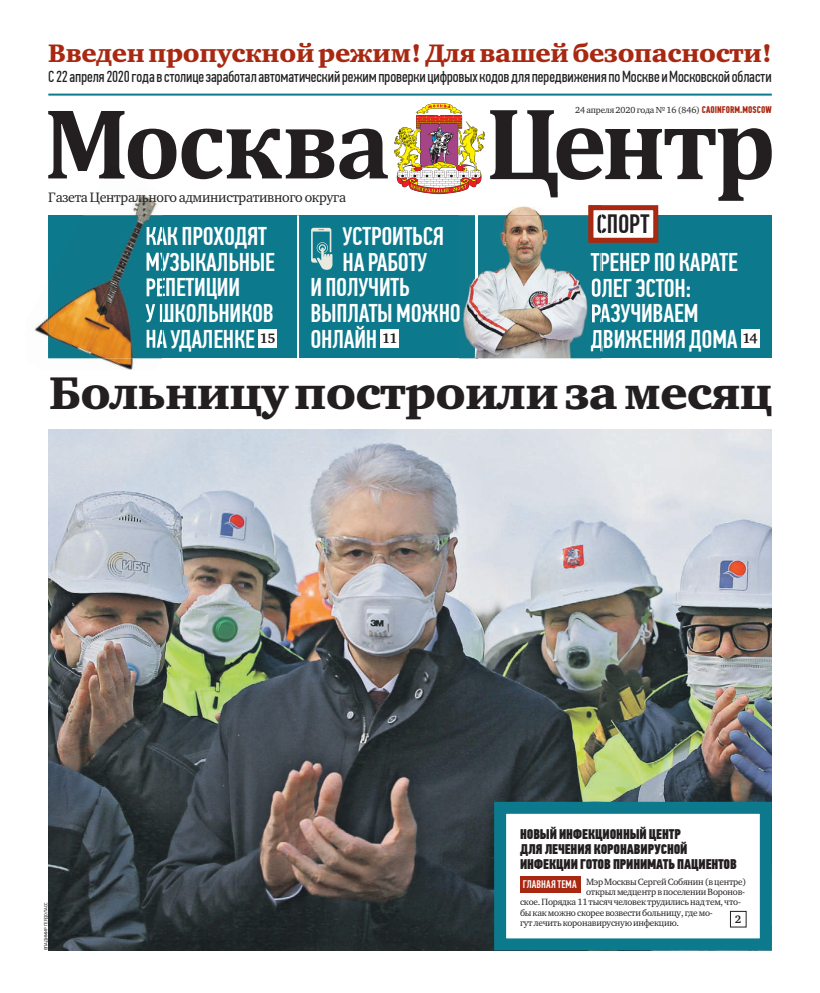
<style>
.page{position:relative;width:820px;height:993px;background:#fff}
.page>*{position:absolute;margin:0;border:0;box-sizing:border-box;transform-origin:0 0}
.t1{font:47px "Charter ITC Black";letter-spacing:-.015em;color:#231f20}
.t2{font:500 26.5px "PF Din Text Comp Pro";letter-spacing:-.005em;color:#231f20}
.t3{font:26px "Charter ITC Black";letter-spacing:-.01em;color:#a82811}
.t4{font:500 25.7px/25.7px "PF Din Text Comp Pro";letter-spacing:-.01em;color:#fff}
.t5{font:16px "PF Din Text Comp Pro";letter-spacing:-.005em;color:#231f20}
.t6{font:14px/15px "PF Din Text Comp Pro X Black";letter-spacing:-.01em;color:#231f20}
.t7{font:14px "Charter ITC";letter-spacing:-.02em;color:#231f20}
.t8{font:700 11.1px "Charter ITC";color:#231f20}
.t9{font:500 11px "PF Din Text Comp Pro";letter-spacing:.01em;color:#fff}
.t10{font:9.3px "Charter ITC";letter-spacing:-.025em;color:#231f20}
.t11{font:9px "Charter ITC";letter-spacing:-.01em;color:#231f20}
.t12{font:4.5px "PF Din Text Pro";color:#231f20}
.s1{font-family:"PF Din Text Comp Pro";font-weight:700;font-size:9.7px;color:#a82811}
</style>
<div class="page">
<div style="left:48px;top:215px;width:723px;height:143px;background:#0c7a8c"></div>
<svg style="left:48px;top:111px;width:339px;height:68px"></svg>
<img style="left:48px;top:429px;width:723px;height:521px">
<div style="left:740px;top:329px;width:19px;height:19px;background:#fff"></div>
<hr style="left:297px;top:215px;width:2px;height:147px;background:#fff">
<div style="left:500px;top:807px;width:265px;height:137px;background:#fff"></div>
<div style="left:494px;top:801px;width:277px;height:149px;border:12px solid #0c7a8c"></div>
<div style="left:730px;top:910px;width:16px;height:16px;border:1px solid #231f20"></div>
<div style="left:520px;top:875px;width:60px;height:16px;background:#a82811"></div>
<div style="left:258px;top:329px;width:18px;height:18px;background:#fff"></div>
<hr style="left:48px;top:94px;width:723px;height:2px;background:#0c7a8c">
<img style="left:459px;top:243px;width:142px;height:115px">
<svg style="left:394px;top:103px;width:377px;height:140px"></svg>
<img style="left:590px;top:253px;width:11px;height:18px">
<img style="left:600px;top:278px;width:1px;height:19px">
<img style="left:591px;top:278px;width:9px;height:19px">
<img style="left:591px;top:304px;width:10px;height:18px">
<img style="left:590px;top:330px;width:11px;height:21px">
<img style="left:475px;top:212px;width:2px;height:146px">
<img style="left:588px;top:205px;width:13px;height:38px">
<img style="left:597px;top:214px;width:4px;height:19px">
<img style="left:34px;top:169px;width:128px;height:201px">
<img style="left:48px;top:215px;width:114px;height:143px">
<img style="left:103px;top:164px;width:21px;height:14px">
<img style="left:146px;top:245px;width:16px;height:3px">
<img style="left:146px;top:227px;width:16px;height:18px">
<img style="left:146px;top:252px;width:16px;height:19px">
<img style="left:146px;top:296px;width:16px;height:3px">
<img style="left:146px;top:278px;width:16px;height:18px">
<img style="left:145px;top:304px;width:17px;height:18px">
<img style="left:146px;top:347px;width:16px;height:4px">
<img style="left:146px;top:330px;width:16px;height:17px">
<div style="left:380px;top:329px;width:19px;height:18px;background:#fff"></div>
<svg style="left:311px;top:228px;width:21px;height:42px"></svg>
<h3 class="t3" style="left:48px;top:37px;width:725px">Введен пропускной режим! Для вашей безопасности!</h3>
<h3 class="t5" style="left:48px;top:70px;width:724px">С 22 апреля 2020 годавстолицезаработалавтоматическийрежимпроверкицифровыхкодовдляпередвиженияпоМосквеиМосковскойобласти</h3>
<h3 class="t7" style="left:48px;top:189px;width:299px">Газета Центрального административного округа</h3>
<h3 class="t4" style="left:342px;top:225px;width:103px">УСТРОИТЬСЯ</h3>
<h3 class="t4" style="left:342px;top:251px;width:86px">НА РАБОТУ</h3>
<h3 class="t4" style="left:310px;top:277px;width:101px">И ПОЛУЧИТЬ</h3>
<h3 class="t4" style="left:310px;top:302px;width:152px">ВЫПЛАТЫМОЖНО</h3>
<h3 class="t4" style="left:310px;top:328px;width:89px">ОНЛАЙН <sup>11</sup></h3>
<h3 class="t4" style="left:145px;top:225px;width:132px">КАК ПРОХОДЯТ<br>МУЗЫКАЛЬНЫЕ<br>РЕПЕТИЦИИ<br>УШКОЛЬНИКОВ<br>НА УДАЛЕНКЕ <sup>15</sup></h3>
<p class="t11" style="left:575px;top:104px;width:198px">24 апреля 2020 года № 16 (846) <span class="s1">CAOINFORM.MOSCOW</span></p>
<h2 class="t2" style="left:596px;top:213px;width:55px">СПОРТ</h2>
<h3 class="t4" style="left:590px;top:251px;width:168px">ТРЕНЕР ПО КАРАТЕ<br>ОЛЕГЭСТОН:<br>РАЗУЧИВАЕМ<br>ДВИЖЕНИЯ ДОМА <sup>14</sup></h3>
<h1 class="t1" style="left:49px;top:363px;width:724px">Больницу построили за месяц</h1>
<p class="t12" style="left:44px;top:950px;width:49px;rotate:-90deg">ВЛАДИМИР ГЕРДО/ТАСС</p>
<h3 class="t6" style="left:520px;top:827px;width:218px">НОВЫЙ ИНФЕКЦИОННЫЙ ЦЕНТР<br>ДЛЯ ЛЕЧЕНИЯ КОРОНАВИРУСНОЙ<br>ИНФЕКЦИИ ГОТОВ ПРИНИМАТЬ ПАЦИЕНТОВ</h3>
<p class="t10" style="left:585px;top:875px;width:162px">Мэр Москвы Сергей Собянин (в центре)</p>
<p class="t10" style="left:585px;top:885px;width:161px">открыл медцентр в поселении Воронов-</p>
<p class="t10" style="left:520px;top:896px;width:222px">ское. Порядка 11 тысяч человек трудились над тем, что-</p>
<p class="t10" style="left:520px;top:906px;width:194px">бы как можно скорее возвести больницу, где мо-</p>
<p class="t10" style="left:520px;top:916px;width:161px">гут лечить коронавирусную инфекцию.</p>
<p class="t8" style="left:734px;top:911px;width:8px">2</p>
<p class="t9" style="left:522px;top:879px;width:55px">ГЛАВНАЯ ТЕМА</p>
</div>
